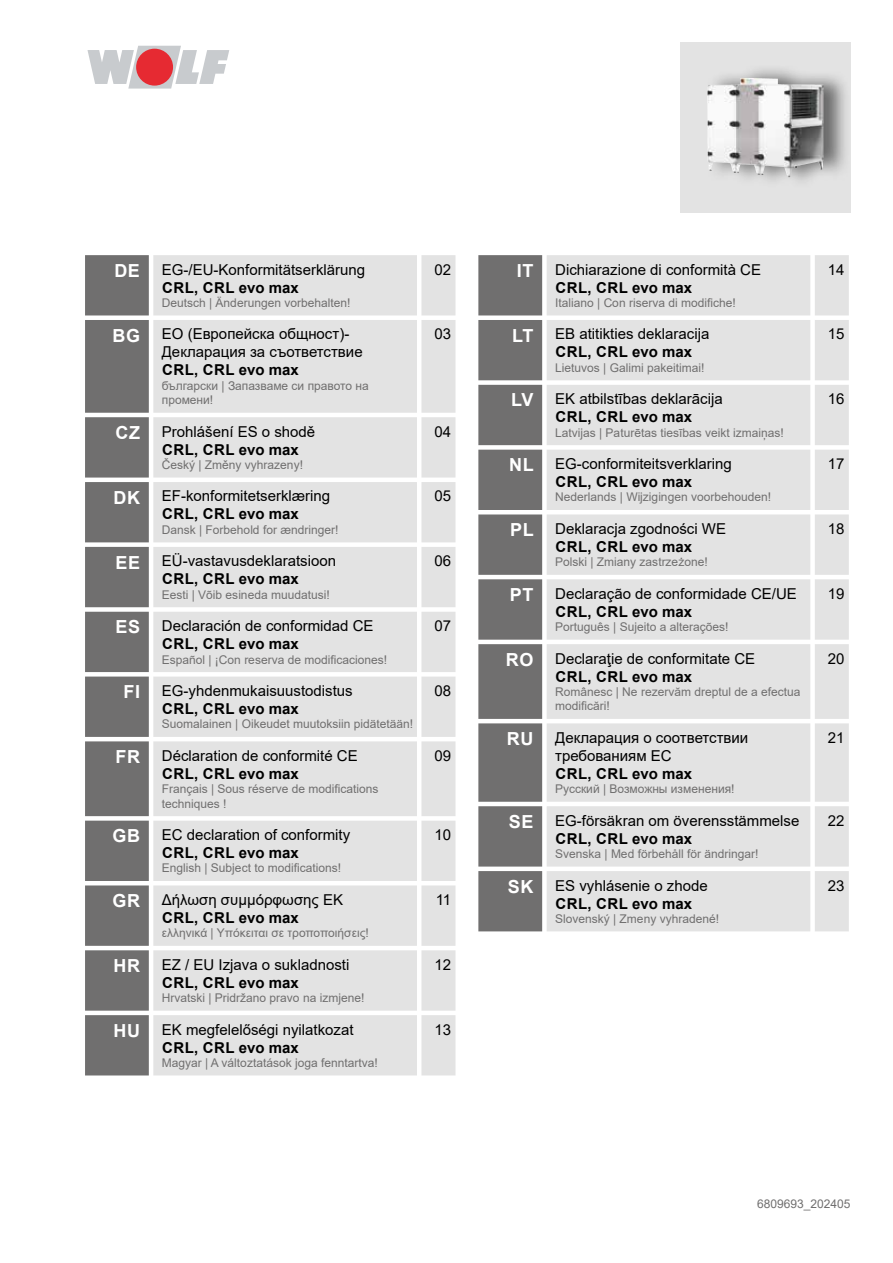
<style>
.page{position:relative;width:893px;height:1263px;background:#fff}
.page>*{position:absolute;margin:0;border:0;box-sizing:border-box;transform-origin:0 0}
.t1{font:15px/18px "Arial";color:#000}
.t2{font:15px "Arial MT2";color:#000}
.t3{font:700 15px "Arial";letter-spacing:.015em;color:#000}
.t4{font:12px/14.4px "Arial";color:#706f6f}
.t5{font:12px "Arial MT2";color:#706f6f}
.s1{font-family:"Arial";font-weight:700;font-size:18px;color:#fff}
.s2{font-weight:700;font-size:18px;color:#fff}
.s3{font-weight:700}
</style>
<div class="page">
<div style="left:680px;top:43px;width:170px;height:170px;background:#e3e3e3"></div>
<svg style="left:87px;top:46px;width:142px;height:43px"></svg>
<div style="left:136px;top:49px;width:37px;height:37px;background:#e62a32;border-radius:50%"></div>
<svg style="left:85px;top:255px;width:64px;height:820px;background:#797878"></svg>
<svg style="left:153px;top:255px;width:302px;height:820px;background:#e5e5e5"></svg>
<svg style="left:478px;top:255px;width:64px;height:676px;background:#7a7979"></svg>
<svg style="left:547px;top:255px;width:302px;height:676px;background:#e5e5e5"></svg>
<div style="left:706px;top:64px;width:144px;height:126px;background:#000;opacity:.54"></div>
<img style="left:707px;top:78px;width:49px;height:95px">
<p class="t2" style="left:114px;top:259px;width:252px"><span class="s1">DE</span> EG-/EU-Konformitätserklärung</p>
<p class="t3" style="left:162px;top:277px;width:138px">CRL, CRL evo max</p>
<p class="t5" style="left:162px;top:294px;width:190px">Deutsch | Änderungen vorbehalten!</p>
<p class="t1" style="left:162px;top:325px;width:202px;text-indent:-49px"><span class="s2">BG</span> ЕО (Европейска общност)-<br>Декларация за съответствие</p>
<p class="t3" style="left:162px;top:360px;width:138px">CRL, CRL evo max</p>
<p class="t4" style="left:162px;top:378px;width:209px">български | Запазваме си правото на промени!</p>
<p class="t1" style="left:162px;top:422px;width:155px;text-indent:-47px"><span class="s2">CZ</span> Prohlášení ES o shodě<br><span class="s3">CRL, CRL evo max</span></p>
<p class="t4" style="left:162px;top:458px;width:143px">Český | Změny vyhrazeny!</p>
<p class="t2" style="left:113px;top:486px;width:218px"><span class="s1">DK</span> EF-konformitetserklæring</p>
<p class="t3" style="left:162px;top:504px;width:138px">CRL, CRL evo max</p>
<p class="t5" style="left:162px;top:521px;width:178px">Dansk | Forbehold for ændringer!</p>
<p class="t2" style="left:115px;top:551px;width:222px"><span class="s1">EE</span> EÜ-vastavusdeklaratsioon</p>
<p class="t3" style="left:162px;top:568px;width:138px">CRL, CRL evo max</p>
<p class="t5" style="left:162px;top:586px;width:169px">Eesti | Võib esineda muudatusi!</p>
<p class="t2" style="left:115px;top:615px;width:260px"><span class="s1">ES</span> Declaración de conformidad CE</p>
<p class="t3" style="left:162px;top:633px;width:138px">CRL, CRL evo max</p>
<p class="t4" style="left:162px;top:652px;width:227px">Español | ¡Con reserva de modificaciones!</p>
<p class="t1" style="left:162px;top:682px;width:192px;text-indent:-39px"><span class="s2">FI</span> EG-yhdenmukaisuustodistus<br><span class="s3">CRL, CRL evo max</span></p>
<p class="t5" style="left:162px;top:716px;width:253px">Suomalainen | Oikeudet muutoksiin pidätetään!</p>
<p class="t2" style="left:115px;top:745px;width:244px"><span class="s1">FR</span> Déclaration de conformité CE</p>
<p class="t3" style="left:162px;top:763px;width:138px">CRL, CRL evo max</p>
<p class="t4" style="left:162px;top:782px;width:218px">Français | Sous réserve de modifications</p>
<p class="t5" style="left:162px;top:795px;width:66px">techniques !</p>
<p class="t1" style="left:112px;top:826px;width:239px;text-align:center"><span class="s2">GB</span> EC declaration of conformity<br><span class="s3">CRL, CRL evo max</span></p>
<p class="t4" style="left:162px;top:861px;width:181px">English | Subject to modifications!</p>
<p class="t1" style="left:112px;top:890px;width:232px;text-align:center"><span class="s2">GR</span> Δήλωση συμμόρφωσης ΕΚ<br><span class="s3">CRL, CRL evo max</span></p>
<p class="t4" style="left:162px;top:926px;width:208px">ελληνικά | Υπόκειται σε τροποποιήσεις!</p>
<p class="t1" style="left:113px;top:955px;width:238px;text-align:center"><span class="s2">HR</span> EZ / EU Izjava o sukladnosti<br><span class="s3">CRL, CRL evo max</span></p>
<p class="t4" style="left:162px;top:991px;width:204px">Hrvatski | Pridržano pravo na izmjene!</p>
<p class="t1" style="left:113px;top:1020px;width:242px;text-align:center"><span class="s2">HU</span> EK megfelelőségi nyilatkozat<br><span class="s3">CRL, CRL evo max</span></p>
<p class="t4" style="left:162px;top:1055px;width:217px">Magyar | A változtatások joga fenntartva!</p>
<p class="t2" style="left:435px;top:259px;width:18px">02</p>
<p class="t2" style="left:435px;top:324px;width:18px">03</p>
<p class="t2" style="left:435px;top:421px;width:18px">04</p>
<p class="t2" style="left:435px;top:486px;width:18px">05</p>
<p class="t2" style="left:435px;top:551px;width:18px">06</p>
<p class="t2" style="left:435px;top:615px;width:18px">07</p>
<p class="t2" style="left:435px;top:680px;width:18px">08</p>
<p class="t2" style="left:435px;top:745px;width:18px">09</p>
<p class="t2" style="left:435px;top:824px;width:18px">10</p>
<p class="t2" style="left:436px;top:889px;width:17px">11</p>
<p class="t2" style="left:435px;top:954px;width:18px">12</p>
<p class="t2" style="left:435px;top:1019px;width:18px">13</p>
<p class="t1" style="left:555px;top:260px;width:207px;text-indent:-39px"><span class="s2">IT</span> Dichiarazione di conformità CE<br><span class="s3">CRL, CRL evo max</span></p>
<p class="t4" style="left:555px;top:295px;width:182px">Italiano | Con riserva di modifiche!</p>
<p class="t2" style="left:512px;top:324px;width:199px"><span class="s1">LT</span> EB atitikties deklaracija</p>
<p class="t3" style="left:555px;top:342px;width:138px">CRL, CRL evo max</p>
<p class="t5" style="left:555px;top:359px;width:151px">Lietuvos | Galimi pakeitimai!</p>
<p class="t1" style="left:555px;top:390px;width:169px;text-indent:-44px"><span class="s2">LV</span> EK atbilstības deklarācija<br><span class="s3">CRL, CRL evo max</span></p>
<p class="t4" style="left:555px;top:425px;width:230px">Latvijas | Paturētas tiesības veikt izmaiņas!</p>
<p class="t2" style="left:509px;top:453px;width:224px"><span class="s1">NL</span> EG-conformiteitsverklaring</p>
<p class="t3" style="left:555px;top:471px;width:138px">CRL, CRL evo max</p>
<p class="t4" style="left:555px;top:490px;width:217px">Nederlands | Wijzigingen voorbehouden!</p>
<p class="t1" style="left:555px;top:519px;width:172px;text-indent:-45px"><span class="s2">PL</span> Deklaracja zgodności WE<br><span class="s3">CRL, CRL evo max</span></p>
<p class="t4" style="left:555px;top:555px;width:154px">Polski | Zmiany zastrzeżone!</p>
<p class="t2" style="left:510px;top:583px;width:289px"><span class="s1">PT</span> Declaração de conformidade CE/UE</p>
<p class="t3" style="left:555px;top:601px;width:138px">CRL, CRL evo max</p>
<p class="t5" style="left:555px;top:619px;width:175px">Português | Sujeito a alterações!</p>
<p class="t1" style="left:555px;top:649px;width:201px;text-indent:-50px"><span class="s2">RO</span> Declaraţie de conformitate CE<br><span class="s3">CRL, CRL evo max</span></p>
<p class="t4" style="left:555px;top:684px;width:247px">Românesc | Ne rezervăm dreptul de a efectua modificări!</p>
<p class="t1" style="left:555px;top:728px;width:195px;text-indent:-48px"><span class="s2">RU</span> Декларация о соответствии требованиям EC</p>
<p class="t3" style="left:555px;top:763px;width:138px">CRL, CRL evo max</p>
<p class="t4" style="left:555px;top:782px;width:181px">Русский | Возможны изменения!</p>
<p class="t2" style="left:509px;top:810px;width:292px"><span class="s1">SE</span> EG-försäkran om överensstämmelse</p>
<p class="t3" style="left:555px;top:828px;width:138px">CRL, CRL evo max</p>
<p class="t5" style="left:555px;top:845px;width:205px">Svenska | Med förbehåll för ändringar!</p>
<p class="t1" style="left:555px;top:876px;width:154px;text-indent:-48px"><span class="s2">SK</span> ES vyhlásenie o zhode<br><span class="s3">CRL, CRL evo max</span></p>
<p class="t4" style="left:555px;top:911px;width:165px">Slovenský | Zmeny vyhradené!</p>
<p class="t2" style="left:828px;top:259px;width:18px">14</p>
<p class="t2" style="left:828px;top:324px;width:18px">15</p>
<p class="t2" style="left:828px;top:389px;width:18px">16</p>
<p class="t2" style="left:828px;top:453px;width:18px">17</p>
<p class="t2" style="left:828px;top:518px;width:18px">18</p>
<p class="t2" style="left:828px;top:583px;width:18px">19</p>
<p class="t2" style="left:828px;top:648px;width:18px">20</p>
<p class="t2" style="left:828px;top:727px;width:18px">21</p>
<p class="t2" style="left:828px;top:810px;width:18px">22</p>
<p class="t2" style="left:828px;top:875px;width:18px">23</p>
<p class="t5" style="left:757px;top:1195px;width:95px">6809693_202405</p>
</div>
